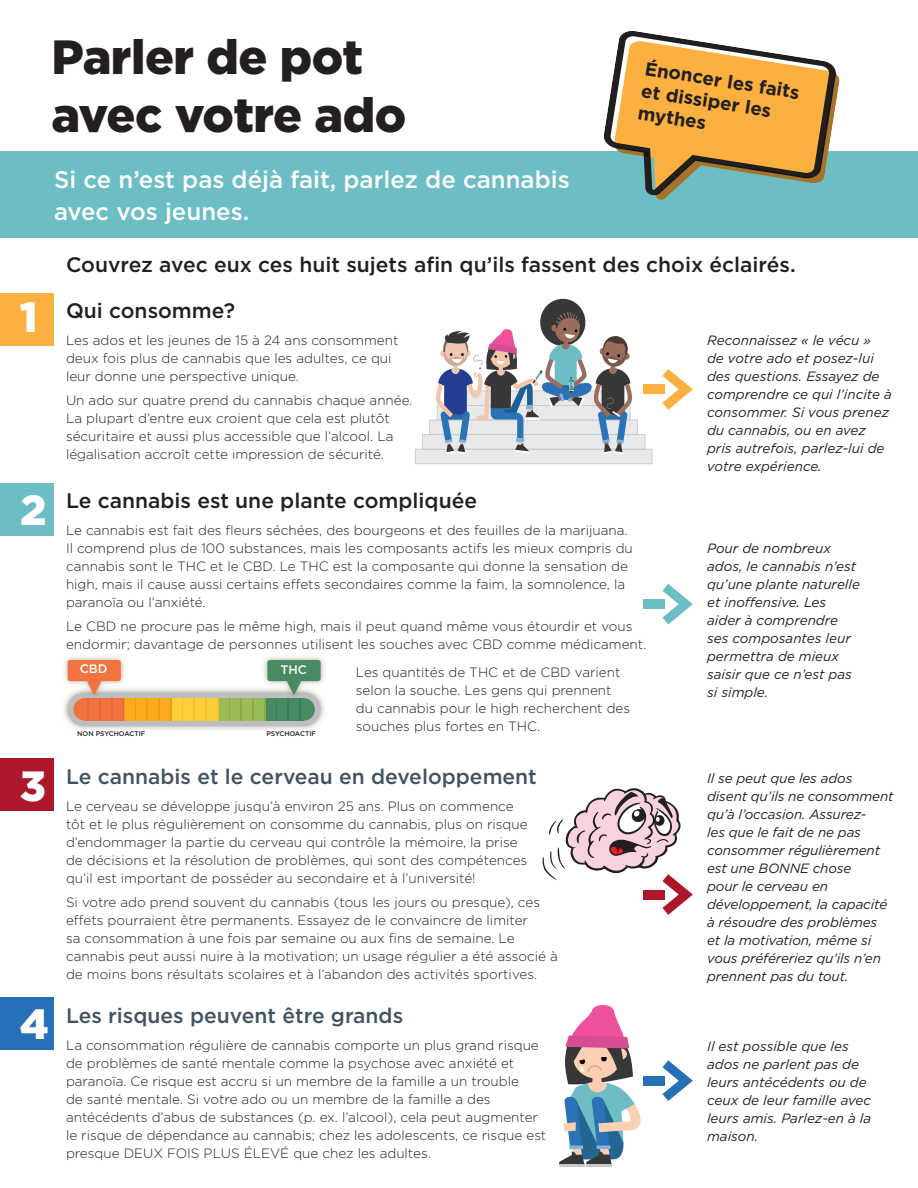
<style>
.page{position:relative;width:918px;height:1188px;background:#fff}
.page>*{position:absolute;margin:0;border:0;box-sizing:border-box;transform-origin:0 0}
.t1{font:900 48px/57.6px "Gotham";letter-spacing:-.01em;color:#231f20}
.t2{font:900 42.15px "Gotham";color:#fff}
.t3{font:500 24px/31.5px "Gotham";color:#fff}
.t4{font:500 21px "Gotham";color:#231f20}
.t5{font:500 21px "Gotham";color:#405364}
.t6{font:700 18.75px/22.5px "Gotham";color:#231f20}
.t7{font:300 13.5px/18px "Gotham";color:#231f20}
.t8{font:italic 13.5px/18px "Gotham";color:#231f20}
.t9{font:500 12.3px "Gotham";color:#fff}
.t10{font:500 6.75px "Gotham";color:#221f20}
</style>
<div class="page">
<div style="left:0;top:997px;width:54px;height:52px;background:#2670b7"></div>
<div style="left:0;top:759px;width:54px;height:52px;background:#ae172b"></div>
<div style="left:0;top:483px;width:54px;height:53px;background:#6cbec4"></div>
<div style="left:0;top:293px;width:54px;height:53px;background:#fcb040"></div>
<div style="left:0;top:152px;width:918px;height:86px;background:#6cbec4"></div>
<hr style="left:559px;top:1164px;width:25px;height:3px;background:#c7c8ca">
<hr style="left:586px;top:1164px;width:26px;height:3px;background:#c7c8ca">
<svg style="left:559px;top:1005px;width:82px;height:159px"></svg>
<svg style="left:415px;top:298px;width:237px;height:166px"></svg>
<svg style="left:662px;top:369px;width:31px;height:41px"></svg>
<div style="left:644px;top:385px;width:21px;height:9px;background:#fcb040"></div>
<svg style="left:662px;top:584px;width:31px;height:40px"></svg>
<div style="left:644px;top:600px;width:21px;height:9px;background:#6cbec4"></div>
<svg style="left:542px;top:788px;width:151px;height:127px"></svg>
<div style="left:644px;top:890px;width:21px;height:9px;background:#ae172b"></div>
<svg style="left:662px;top:1060px;width:31px;height:41px"></svg>
<div style="left:644px;top:1076px;width:21px;height:9px;background:#2670b7"></div>
<img style="left:63px;top:688px;width:262px;height:42px">
<div style="left:68px;top:693px;width:253px;height:33px;background:#bcbec0;border-radius:17px"></div>
<svg style="left:181px;top:698px;width:38px;height:23px"></svg>
<svg style="left:228px;top:698px;width:38px;height:23px"></svg>
<div style="left:207px;top:698px;width:9px;height:23px;background:#ffce3b"></div>
<div style="left:85px;top:698px;width:40px;height:23px;background:#e66835"></div>
<svg style="left:134px;top:698px;width:38px;height:23px"></svg>
<div style="left:219px;top:698px;width:9px;height:23px;background:#9bbb58"></div>
<div style="left:231px;top:698px;width:9px;height:23px;background:#9bbb58"></div>
<div style="left:195px;top:698px;width:10px;height:23px;background:#ffce3b"></div>
<div style="left:242px;top:698px;width:10px;height:23px;background:#9bbb58"></div>
<div style="left:148px;top:698px;width:10px;height:23px;background:#ffa91f"></div>
<div style="left:254px;top:698px;width:9px;height:23px;background:#9bbb58"></div>
<div style="left:172px;top:698px;width:9px;height:23px;background:#ffce3b"></div>
<div style="left:160px;top:698px;width:9px;height:23px;background:#ffa91f"></div>
<div style="left:125px;top:698px;width:9px;height:23px;background:#ffa91f"></div>
<div style="left:184px;top:698px;width:9px;height:23px;background:#ffce3b"></div>
<div style="left:137px;top:698px;width:9px;height:23px;background:#ffa91f"></div>
<div style="left:266px;top:698px;width:9px;height:23px;background:#488a61"></div>
<img style="left:63px;top:656px;width:71px;height:53px">
<svg style="left:68px;top:660px;width:53px;height:61px"></svg>
<div style="left:113px;top:698px;width:9px;height:23px;background:#f2733f"></div>
<div style="left:101px;top:698px;width:10px;height:23px;background:#f2733f"></div>
<img style="left:254px;top:656px;width:71px;height:53px">
<svg style="left:267px;top:660px;width:54px;height:61px"></svg>
<svg style="left:603px;top:31px;width:237px;height:169px"></svg>
<p class="t1" style="left:52px;top:28px;width:356px">Parler de pot avec votre ado</p>
<p class="t3" style="left:54px;top:164px;width:517px">Si ce n’est pas déjà fait, parlez de cannabis avec vos jeunes.</p>
<p class="t6" style="left:647px;top:57px;width:158px;rotate:9deg">Énoncer les faits et dissiper les mythes</p>
<p class="t4" style="left:66px;top:251px;width:731px">Couvrez avec eux ces huit sujets afin qu’ils fassent des choix éclairés.</p>
<p class="t2" style="left:20px;top:288px;width:19px">1</p>
<p class="t2" style="left:20px;top:481px;width:28px">2</p>
<p class="t4" style="left:66px;top:297px;width:171px">Qui consomme?</p>
<p class="t7" style="left:66px;top:331px;width:334px">Les ados et les jeunes de 15 à 24 ans consomment deux fois plus de cannabis que les adultes, ce qui leur donne une perspective unique.</p>
<p class="t7" style="left:66px;top:391px;width:348px">Un ado sur quatre prend du cannabis chaque année.<br>La plupart d’entre eux croient que cela est plutôt sécuritaire et aussi plus accessible que l’alcool. La légalisation accroît cette impression de sécurité.</p>
<p class="t4" style="left:66px;top:486px;width:413px">Le cannabis est une plante compliquée</p>
<p class="t7" style="left:66px;top:520px;width:568px">Le cannabis est fait des fleurs séchées, des bourgeons et des feuilles de la marijuana.<br>Il comprend plus de 100 substances, mais les composants actifs les mieux compris du cannabis sont le THC et le CBD. Le THC est la composante qui donne la sensation de high, mais il cause aussi certains effets secondaires comme la faim, la somnolence, la paranoïa ou l’anxiété.</p>
<p class="t7" style="left:66px;top:616px;width:582px">Le CBD ne procure pas le même high, mais il peut quand même vous étourdir et vous endormir; davantage de personnes utilisent les souches avec CBD comme médicament.</p>
<p class="t9" style="left:80px;top:661px;width:29px">CBD</p>
<p class="t9" style="left:280px;top:662px;width:28px">THC</p>
<p class="t10" style="left:77px;top:729px;width:69px">NON PSYCHOACTIF</p>
<p class="t10" style="left:266px;top:729px;width:51px">PSYCHOACTIF</p>
<p class="t7" style="left:356px;top:663px;width:276px">Les quantités de THC et de CBD varient selon la souche. Les gens qui prennent du cannabis pour le high recherchent des souches plus fortes en THC.</p>
<p class="t8" style="left:707px;top:331px;width:186px">Reconnaissez « le vécu »<br>de votre ado et posez-lui des questions. Essayez de comprendre ce qui l’incite à consommer. Si vous prenez du cannabis, ou en avez pris autrefois, parlez-lui de votre expérience.</p>
<p class="t8" style="left:707px;top:539px;width:154px">Pour de nombreux ados, le cannabis n’est qu’une plante naturelle et inoffensive. Les aider à comprendre ses composantes leur permettra de mieux saisir que ce n’est pas si simple.</p>
<p class="t2" style="left:20px;top:757px;width:28px">3</p>
<p class="t5" style="left:66px;top:763px;width:472px">Le cannabis et le cerveau en developpement</p>
<p class="t7" style="left:66px;top:797px;width:463px">Le cerveau se développe jusqu’à environ 25 ans. Plus on commence tôt et le plus régulièrement on consomme du cannabis, plus on risque d’endommager la partie du cerveau qui contrôle la mémoire, la prise de décisions et la résolution de problèmes, qui sont des compétences qu’il est important de posséder au secondaire et à l’université!</p>
<p class="t7" style="left:66px;top:893px;width:493px">Si votre ado prend souvent du cannabis (tous les jours ou presque), ces effets pourraient être permanents. Essayez de le convaincre de limiter<br>sa consommation à une fois par semaine ou aux fins de semaine. Le cannabis peut aussi nuire à la motivation; un usage régulier a été associé à de moins bons résultats scolaires et à l’abandon des activités sportives.</p>
<p class="t8" style="left:707px;top:769px;width:188px">Il se peut que les ados disent qu’ils ne consomment qu’à l’occasion. Assurez-<br>les que le fait de ne pas consommer régulièrement est une BONNE chose<br>pour le cerveau en développement, la capacité à résoudre des problèmes et la motivation, même si vous préféreriez qu’ils n’en prennent pas du tout.</p>
<p class="t2" style="left:20px;top:995px;width:31px">4</p>
<p class="t5" style="left:66px;top:1002px;width:339px">Les risques peuvent être grands</p>
<p class="t7" style="left:66px;top:1036px;width:482px">La consommation régulière de cannabis comporte un plus grand risque de problèmes de santé mentale comme la psychose avec anxiété et paranoïa. Ce risque est accru si un membre de la famille a un trouble<br>de santé mentale. Si votre ado ou un membre de la famille a des antécédents d’abus de substances (p. ex. l’alcool), cela peut augmenter le risque de dépendance au cannabis; chez les adolescents, ce risque est presque DEUX FOIS PLUS ÉLEVÉ que chez les adultes.</p>
<p class="t8" style="left:707px;top:1037px;width:166px">Il est possible que les ados ne parlent pas de leurs antécédents ou de ceux de leur famille avec leurs amis. Parlez-en à la maison.</p>
</div>
